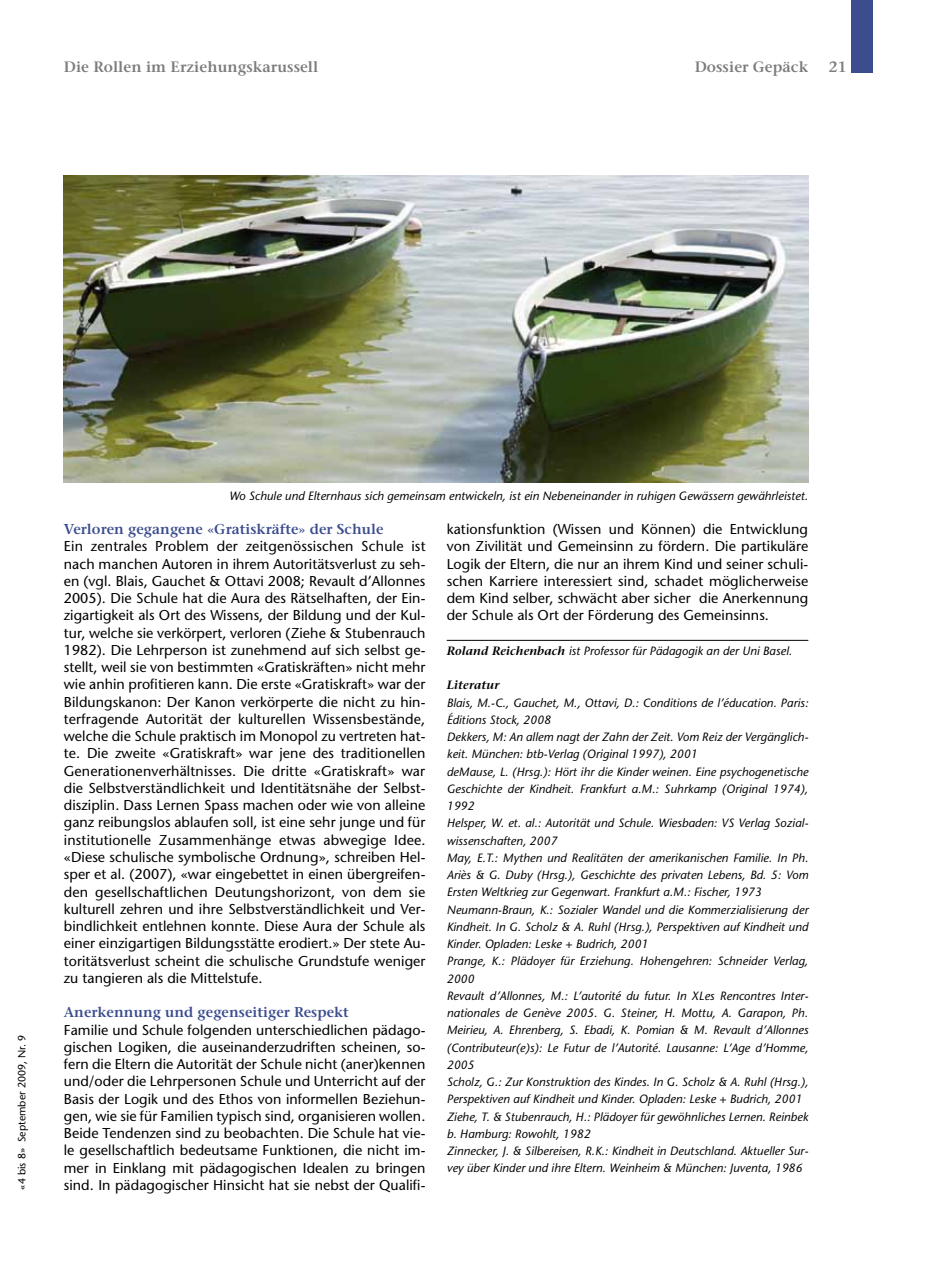
<style>
.page{position:relative;width:936px;height:1263px;background:#fff}
.page>*{position:absolute;margin:0;border:0;box-sizing:border-box;transform-origin:0 0}
.t1{font:600 15px "Stone Serif";letter-spacing:.005em;color:#7c7c7c}
.t2{font:14.25px/17.2px "Stone Sans";letter-spacing:.005em;color:#000;text-align:justify}
.t3{font:600 14.25px "Stone Serif";letter-spacing:.005em;color:#3b4d8f}
.t4{font:italic 12px/17.2px "Stone Sans";letter-spacing:.005em;color:#000}
.t5{font:italic 600 12px "Stone Serif";letter-spacing:.005em;color:#000}
.t6{font:10.5px "Stone Sans";letter-spacing:.005em;color:#000}
.s1{font-family:"Stone Serif";font-weight:600}
</style>
<div class="page">
<div style="left:850px;top:0;width:22px;height:72px;background:#3b4d8f"></div>
<hr style="left:446px;top:640px;width:362px;height:1px;background:#000">
<img style="left:64px;top:175px;width:744px;height:308px">
<p class="t1" style="left:64px;top:58px;width:256px">Die Rollen im Erziehungskarussell</p>
<p class="t1" style="left:694px;top:58px;width:115px">Dossier Gepäck</p>
<p class="t1" style="left:828px;top:58px;width:19px">21</p>
<p class="t6" style="left:16px;top:1190px;width:156px;rotate:-90deg">«4 bis 8» September 2009, Nr. 9</p>
<p class="t4" style="left:229px;top:487px;width:580px">Wo Schule und Elternhaus sich gemeinsam entwickeln, ist ein Nebeneinander in ruhigen Gewässern gewährleistet.</p>
<p class="t3" style="left:64px;top:521px;width:321px">Verloren gegangene «Gratiskräfte» der Schule</p>
<p class="t2" style="left:64px;top:538px;width:363px">Ein zentrales Problem der zeitgenössischen Schule ist nach manchen Autoren in ihrem Autoritätsverlust zu seh&shy;en (vgl. Blais, Gauchet &amp; Ottavi 2008; Revault d’Allonnes 2005). Die Schule hat die Aura des Rätselhaften, der Ein&shy;zigartigkeit als Ort des Wissens, der Bildung und der Kul&shy;tur, welche sie verkörpert, verloren (Ziehe &amp; Stubenrauch 1982). Die Lehrperson ist zunehmend auf sich selbst ge&shy;stellt, weil sie von bestimmten «Gratiskräften» nicht mehr wie anhin profitieren kann. Die erste «Gratiskraft» war der Bildungskanon: Der Kanon verkörperte die nicht zu hin&shy;terfragende Autorität der kulturellen Wissensbestände, welche die Schule praktisch im Monopol zu vertreten hat&shy;te. Die zweite «Gratiskraft» war jene des traditionellen Generationenverhältnisses. Die dritte «Gratiskraft» war die Selbstverständlichkeit und Identitätsnähe der Selbst&shy;disziplin. Dass Lernen Spass machen oder wie von alleine ganz reibungslos ablaufen soll, ist eine sehr junge und für institutionelle Zusammenhänge etwas abwegige Idee. «Diese schulische symbolische Ordnung», schreiben Hel&shy;sper et al. (2007), «war eingebettet in einen übergreifen&shy;den gesellschaftlichen Deutungshorizont, von dem sie kulturell zehren und ihre Selbstverständlichkeit und Ver&shy;bindlichkeit entlehnen konnte. Diese Aura der Schule als einer einzigartigen Bildungsstätte erodiert.» Der stete Au&shy;toritätsverlust scheint die schulische Grundstufe weniger zu tangieren als die Mittelstufe.</p>
<p class="t3" style="left:64px;top:1004px;width:286px">Anerkennung und gegenseitiger Respekt</p>
<p class="t2" style="left:64px;top:1021px;width:363px">Familie und Schule folgenden unterschiedlichen pädago&shy;gischen Logiken, die auseinanderzudriften scheinen, so&shy;fern die Eltern die Autorität der Schule nicht (aner)kennen und/oder die Lehrpersonen Schule und Unterricht auf der Basis der Logik und des Ethos von informellen Beziehun&shy;gen, wie sie für Familien typisch sind, organisieren wollen.<br>Beide Tendenzen sind zu beobachten. Die Schule hat vie&shy;le gesellschaftlich bedeutsame Funktionen, die nicht im&shy;mer in Einklang mit pädagogischen Idealen zu bringen sind. In pädagogischer Hinsicht hat sie nebst der Qualifi-</p>
<p class="t2" style="left:446px;top:520px;width:363px">kationsfunktion (Wissen und Können) die Entwicklung von Zivilität und Gemeinsinn zu fördern. Die partikuläre Logik der Eltern, die nur an ihrem Kind und seiner schuli&shy;schen Karriere interessiert sind, schadet möglicherweise dem Kind selber, schwächt aber sicher die Anerkennung der Schule als Ort der Förderung des Gemeinsinns.</p>
<p class="t4" style="left:446px;top:642px;width:347px"><span class="s1">Roland Reichenbach</span> ist Professor für Pädagogik an der Uni Basel.</p>
<p class="t5" style="left:446px;top:678px;width:54px">Literatur</p>
<p class="t4" style="left:446px;top:694px;width:363px">Blais, M.-C., Gauchet, M., Ottavi, D.: Conditions de l’éducation. Paris:<br>Éditions Stock, 2008<br>Dekkers, M: An allem nagt der Zahn der Zeit. Vom Reiz der Vergänglich&shy;keit. München: btb-Verlag (Original 1997), 2001<br>deMause, L. (Hrsg.): Hört ihr die Kinder weinen. Eine psychogenetische Geschichte der Kindheit. Frankfurt a.M.: Suhrkamp (Original 1974), 1992<br>Helsper, W. et. al.: Autorität und Schule. Wiesbaden: VS Verlag Sozial&shy;wissenschaften, 2007<br>May, E.T.: Mythen und Realitäten der amerikanischen Familie. In Ph.<br>Ariès &amp; G. Duby (Hrsg.), Geschichte des privaten Lebens, Bd. 5: Vom Ersten Weltkrieg zur Gegenwart. Frankfurt a.M.: Fischer, 1973<br>Neumann-Braun, K.: Sozialer Wandel und die Kommerzialisierung der Kindheit. In G. Scholz &amp; A. Ruhl (Hrsg.), Perspektiven auf Kindheit und Kinder. Opladen: Leske + Budrich, 2001<br>Prange, K.: Plädoyer für Erziehung. Hohengehren: Schneider Verlag, 2000<br>Revault d’Allonnes, M.: L’autorité du futur. In XLes Rencontres Inter&shy;nationales de Genève 2005. G. Steiner, H. Mottu, A. Garapon, Ph.<br>Meirieu, A. Ehrenberg, S. Ebadi, K. Pomian &amp; M. Revault d’Allonnes (Contributeur(e)s): Le Futur de l’Autorité. Lausanne: L’Age d’Homme, 2005<br>Scholz, G.: Zur Konstruktion des Kindes. In G. Scholz &amp; A. Ruhl (Hrsg.), Perspektiven auf Kindheit und Kinder. Opladen: Leske + Budrich, 2001<br>Ziehe, T. &amp; Stubenrauch, H.: Plädoyer für gewöhnliches Lernen. Reinbek b. Hamburg: Rowohlt, 1982<br>Zinnecker, J. &amp; Silbereisen, R.K.: Kindheit in Deutschland. Aktueller Sur&shy;vey über Kinder und ihre Eltern. Weinheim &amp; München: Juventa, 1986</p>
</div>
